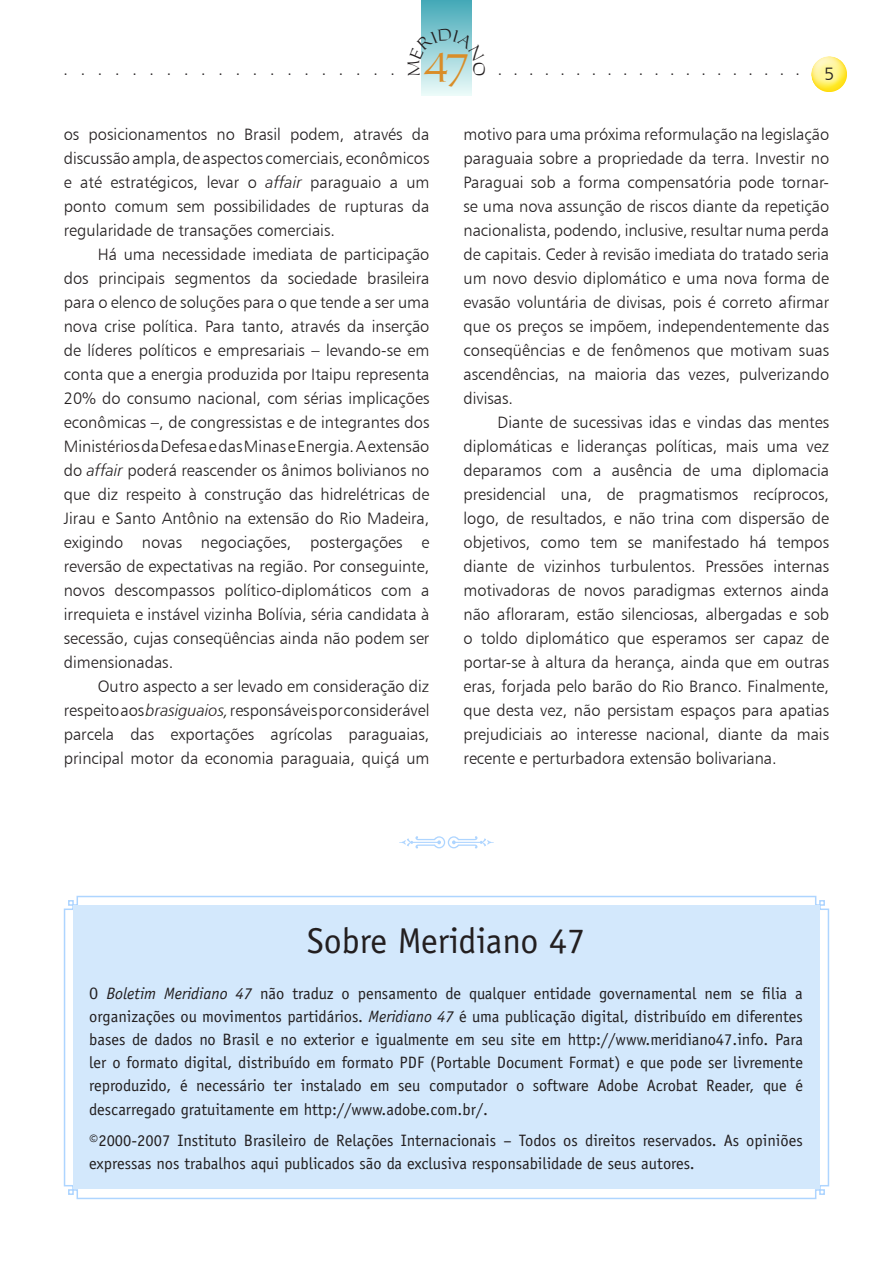
<style>
.page{position:relative;width:893px;height:1263px;background:#fff}
.page>*{position:absolute;margin:0;border:0;box-sizing:border-box;transform-origin:0 0}
.t1{font:36.9px "Carleton Normal";color:#d98d28}
.t2{font:36px "Officina Sans";color:#231f20}
.t3{font:18px "Humanist 777 BT Light B";color:#231f20}
._05_corpo_do_texto{font:16.5px/24px "Humanist 777 BT Light B";color:#231f20;text-align:justify}
._04_anuncio{font:16.5px/23.1px "Officina Sans";color:#231f20;text-align:justify}
.t4{font:15px "Times";color:#231f20}
.s1{font-family:"Humanist 777 BT Light Italic B"}
.s2{font-style:italic}
</style>
<div class="page">
<div style="left:811px;top:56px;width:37px;height:38px;background:#fff101;opacity:.75"></div>
<svg style="left:422px;top:0;width:49px;height:96px;background:#90ced5"></svg>
<svg style="left:63px;top:895px;width:767px;height:305px"></svg>
<div style="left:73px;top:905px;width:746px;height:284px;background:#d3e8fc"></div>
<svg style="left:421px;top:28px;width:51px;height:48px;background:#9fd5db"></svg>
<p class="t4" style="left:64px;top:62px;width:332px">....................</p>
<h1 class="t1" style="left:423px;top:46px;width:48px">47</h1>
<p class="t4" style="left:498px;top:61px;width:303px">....................</p>
<p class="t3" style="left:824px;top:62px;width:12px">5</p>
<p class="_05_corpo_do_texto" style="left:64px;top:122px;width:367px">os posicionamentos no Brasil podem, através da discussão ampla, de aspectos comerciais, econômicos e até estratégicos, levar o <span class="s1">affair</span> paraguaio a um ponto comum sem possibilidades de rupturas da regularidade de transações comerciais.</p>
<p class="_05_corpo_do_texto" style="left:64px;top:242px;width:367px;text-indent:34px">Há uma necessidade imediata de participação dos principais segmentos da sociedade brasileira para o elenco de soluções para o que tende a ser uma nova crise política. Para tanto, através da inserção de líderes políticos e empresariais – levando-se em conta que a energia produzida por Itaipu representa 20% do consumo nacional, com sérias implicações econômicas –, de congressistas e de integrantes dos Ministérios da Defesa e das Minas e Energia. A extensão do <span class="s1">affair</span> poderá reascender os ânimos bolivianos no que diz respeito à construção das hidrelétricas de Jirau e Santo Antônio na extensão do Rio Madeira, exigindo novas negociações, postergações e reversão de expectativas na região. Por conseguinte, novos descompassos político-diplomáticos com a irrequieta e instável vizinha Bolívia, séria candidata à secessão, cujas conseqüências ainda não podem ser dimensionadas.</p>
<p class="_05_corpo_do_texto" style="left:64px;top:674px;width:367px;text-indent:34px">Outro aspecto a ser levado em consideração diz respeito aos <span class="s1">brasiguaios,</span> responsáveis por considerável parcela das exportações agrícolas paraguaias, principal motor da economia paraguaia, quiçá um</p>
<p class="_05_corpo_do_texto" style="left:463px;top:122px;width:367px">motivo para uma próxima reformulação na legislação paraguaia sobre a propriedade da terra. Investir no Paraguai sob a forma compensatória pode tornar&shy;se uma nova assunção de riscos diante da repetição nacionalista, podendo, inclusive, resultar numa perda de capitais. Ceder à revisão imediata do tratado seria um novo desvio diplomático e uma nova forma de evasão voluntária de divisas, pois é correto afirmar que os preços se impõem, independentemente das conseqüências e de fenômenos que motivam suas ascendências, na maioria das vezes, pulverizando divisas.</p>
<p class="_05_corpo_do_texto" style="left:463px;top:410px;width:367px;text-indent:34px">Diante de sucessivas idas e vindas das mentes diplomáticas e lideranças políticas, mais uma vez deparamos com a ausência de uma diplomacia presidencial una, de pragmatismos recíprocos, logo, de resultados, e não trina com dispersão de objetivos, como tem se manifestado há tempos diante de vizinhos turbulentos. Pressões internas motivadoras de novos paradigmas externos ainda não afloraram, estão silenciosas, albergadas e sob o toldo diplomático que esperamos ser capaz de portar-se à altura da herança, ainda que em outras eras, forjada pelo barão do Rio Branco. Finalmente, que desta vez, não persistam espaços para apatias prejudiciais ao interesse nacional, diante da mais recente e perturbadora extensão bolivariana.</p>
<p class="t2" style="left:307px;top:920px;width:280px">Sobre Meridiano 47</p>
<p class="_04_anuncio" style="left:89px;top:982px;width:715px">O <span class="s2">Boletim Meridiano 47</span> não traduz o pensamento de qualquer entidade governamental nem se filia a organizações ou movimentos partidários. <span class="s2">Meridiano 47</span> é uma publicação digital, distribuído em diferentes bases de dados no Brasil e no exterior e igualmente em seu site em http://www.meridiano47.info. Para ler o formato digital, distribuído em formato PDF (Portable Document Format) e que pode ser livremente reproduzido, é necessário ter instalado em seu computador o software Adobe Acrobat Reader, que é descarregado gratuitamente em http://www.adobe.com.br/.</p>
<p class="_04_anuncio" style="left:89px;top:1129px;width:715px">©2000-2007 Instituto Brasileiro de Relações Internacionais – Todos os direitos reservados. As opiniões expressas nos trabalhos aqui publicados são da exclusiva responsabilidade de seus autores.</p>
</div>
